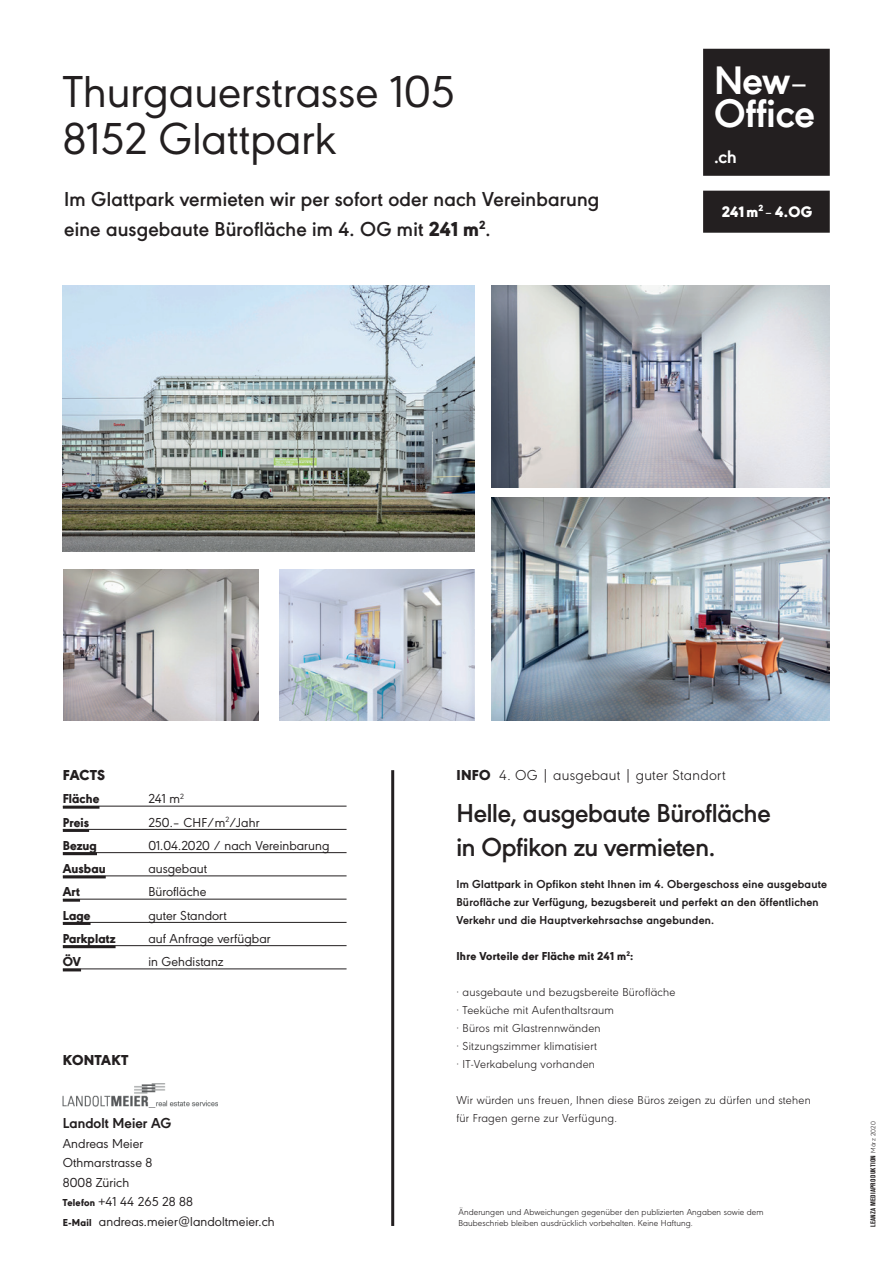
<style>
.page{position:relative;width:893px;height:1263px;background:#fff}
.page>*{position:absolute;margin:0;border:0;box-sizing:border-box;transform-origin:0 0}
.t1{font:46.5px/48px "URW Geometric";color:#231f20}
.t2{font:700 41.4px/33px "URW Geometric";letter-spacing:-.01em;color:#fff}
.t3{font:600 27px/34.5px "URW Geometric";letter-spacing:-.01em;color:#231f20}
.t4{font:600 21px/30px "URW Geometric";letter-spacing:.01em;color:#231f20}
.t5{font:700 18.9px "URW Geometric";color:#fff}
.t6{font:900 15.75px "URW Geometric";color:#fff}
.t7{font:300 15px "URW Geometric";letter-spacing:.02em;color:#231f20}
.t8{font:700 15px "URW Geometric";letter-spacing:.005em;color:#231f20}
.t9{font:900 15px "URW Geometric";letter-spacing:.02em;color:#231f20}
.t10{font:13.5px/19.5px "URW Geometric";letter-spacing:.005em;color:#231f20}
.t11{font:800 13.5px "URW Geometric";letter-spacing:.005em;color:#231f20}
.t12{font:300 12px/18px "URW Geometric";letter-spacing:.02em;color:#231f20}
.t13{font:700 12px/18px "URW Geometric";letter-spacing:.02em;color:#231f20}
.t14{font:800 12px "URW Geometric";letter-spacing:.02em;color:#231f20}
.t15{font:300 9px/10.8px "URW Geometric";letter-spacing:.01em;color:#231f20}
.t16{font:700 condensed 6.75px "AK11";letter-spacing:.05em;color:#231f20}
.s1{font-weight:800}
.s2{font-weight:300}
.s3{font-weight:400}
.s4{font-weight:800;font-size:10.5px}
.s5{font-weight:900}
.s6{font-family:"URW Geometric";font-weight:300;font-stretch:normal}
</style>
<div class="page">
<div style="left:706px;top:52px;width:121px;height:121px;background:#231f20"></div>
<div style="left:703px;top:49px;width:127px;height:127px;border:6px solid #231f20"></div>
<hr style="left:63px;top:806px;width:284px;height:1px;background:#231f20">
<hr style="left:63px;top:806px;width:36px;height:3px;background:#231f20">
<hr style="left:63px;top:829px;width:284px;height:1px;background:#231f20">
<hr style="left:63px;top:829px;width:26px;height:3px;background:#231f20">
<hr style="left:63px;top:852px;width:284px;height:1px;background:#231f20">
<hr style="left:63px;top:852px;width:34px;height:3px;background:#231f20">
<hr style="left:63px;top:876px;width:284px;height:1px;background:#231f20">
<hr style="left:63px;top:876px;width:43px;height:2px;background:#231f20">
<hr style="left:63px;top:899px;width:284px;height:1px;background:#231f20">
<hr style="left:63px;top:899px;width:17px;height:3px;background:#231f20">
<hr style="left:63px;top:922px;width:284px;height:1px;background:#231f20">
<hr style="left:63px;top:922px;width:28px;height:3px;background:#231f20">
<hr style="left:63px;top:945px;width:284px;height:1px;background:#231f20">
<hr style="left:63px;top:945px;width:53px;height:3px;background:#231f20">
<hr style="left:63px;top:969px;width:284px;height:1px;background:#231f20">
<svg style="left:63px;top:970px;width:18px;height:1px"></svg>
<hr style="left:391px;top:770px;width:3px;height:456px;background:#231f20">
<div style="left:706px;top:194px;width:121px;height:36px;background:#231f20"></div>
<div style="left:703px;top:191px;width:127px;height:42px;border:6px solid #231f20"></div>
<img style="left:63px;top:1083px;width:154px;height:24px">
<img style="left:62px;top:286px;width:412px;height:266px">
<img style="left:491px;top:498px;width:338px;height:222px">
<img style="left:279px;top:569px;width:195px;height:151px">
<img style="left:63px;top:569px;width:195px;height:151px">
<img style="left:491px;top:286px;width:338px;height:202px">
<h1 class="t1" style="left:63px;top:64px;width:394px">Thurgauerstrasse 105<br>8152 Glattpark</h1>
<h3 class="t4" style="left:64px;top:182px;width:537px">Im Glattpark vermieten wir per sofort oder nach Vereinbarung eine ausgebaute Bürofläche im 4. OG mit <span class="s1">241 m</span><sup>2</sup>.</h3>
<h2 class="t2" style="left:714px;top:61px;width:102px">New<span class="s2">–<br></span>Office</h2>
<h3 class="t5" style="left:714px;top:142px;width:24px">.ch</h3>
<h3 class="t6" style="left:722px;top:200px;width:92px">241 m<sup>2</sup> <span class="s3">–</span> 4.OG</h3>
<p class="t9" style="left:63px;top:764px;width:44px">FACTS</p>
<p class="t11" style="left:63px;top:789px;width:38px">Fläche</p>
<p class="t10" style="left:148px;top:788px;width:37px">241 m<sup>2</sup></p>
<p class="t11" style="left:63px;top:812px;width:28px">Preis</p>
<p class="t10" style="left:148px;top:811px;width:113px">250.– CHF/m<sup>2</sup>/Jahr</p>
<p class="t11" style="left:63px;top:835px;width:36px">Bezug</p>
<p class="t10" style="left:148px;top:835px;width:183px">01.04.2020 / nach Vereinbarung</p>
<p class="t11" style="left:63px;top:859px;width:44px">Ausbau</p>
<p class="t10" style="left:148px;top:858px;width:60px">ausgebaut</p>
<p class="t11" style="left:63px;top:882px;width:19px">Art</p>
<p class="t10" style="left:148px;top:881px;width:60px">Bürofläche</p>
<p class="t11" style="left:63px;top:905px;width:29px">Lage</p>
<p class="t10" style="left:148px;top:904px;width:80px">guter Standort</p>
<p class="t11" style="left:63px;top:928px;width:54px">Parkplatz</p>
<p class="t10" style="left:148px;top:928px;width:124px">auf Anfrage verfügbar</p>
<p class="t11" style="left:63px;top:952px;width:20px">ÖV</p>
<p class="t10" style="left:148px;top:951px;width:77px">in Gehdistanz</p>
<p class="t9" style="left:63px;top:1049px;width:67px">KONTAKT</p>
<p class="t8" style="left:63px;top:1112px;width:110px">Landolt Meier AG</p>
<p class="t10" style="left:63px;top:1133px;width:213px">Andreas Meier<br>Othmarstrasse 8<br>8008 Zürich<br><span class="s4">Telefon</span> +41 44 265 28 88<br><span class="s4">E-Mail</span> andreas.meier@landoltmeier.ch</p>
<p class="t7" style="left:456px;top:764px;width:271px"><span class="s5">INFO</span> 4. OG | ausgebaut | guter Standort</p>
<h3 class="t3" style="left:456px;top:793px;width:316px">Helle, ausgebaute Bürofläche in Opfikon zu vermieten.</h3>
<p class="t13" style="left:456px;top:874px;width:372px">Im Glattpark in Opfikon steht Ihnen im 4. Obergeschoss eine ausgebaute<br>Bürofläche zur Verfügung, bezugsbereit und perfekt an den öffentlichen<br>Verkehr und die Hauptverkehrsachse angebunden.</p>
<p class="t14" style="left:456px;top:947px;width:178px">Ihre Vorteile der Fläche mit 241 m<sup>2</sup>:</p>
<p class="t12" style="left:456px;top:982px;width:221px">· ausgebaute und bezugsbereite Bürofläche · Teeküche mit Aufenthaltsraum<br>· Büros mit Glastrennwänden<br>· Sitzungszimmer klimatisiert<br>· IT-Verkabelung vorhanden</p>
<p class="t12" style="left:456px;top:1090px;width:356px">Wir würden uns freuen, Ihnen diese Büros zeigen zu dürfen und stehen für Fragen gerne zur Verfügung.</p>
<p class="t15" style="left:458px;top:1206px;width:307px">Änderungen und Abweichungen gegenüber den publizierten Angaben sowie dem<br>Baubeschrieb bleiben ausdrücklich vorbehalten. Keine Haftung.</p>
<p class="t16" style="left:869px;top:1227px;width:107px;rotate:-90deg">LEANZA MEDIAPRODUKTION <span class="s6">März 2020</span></p>
</div>
